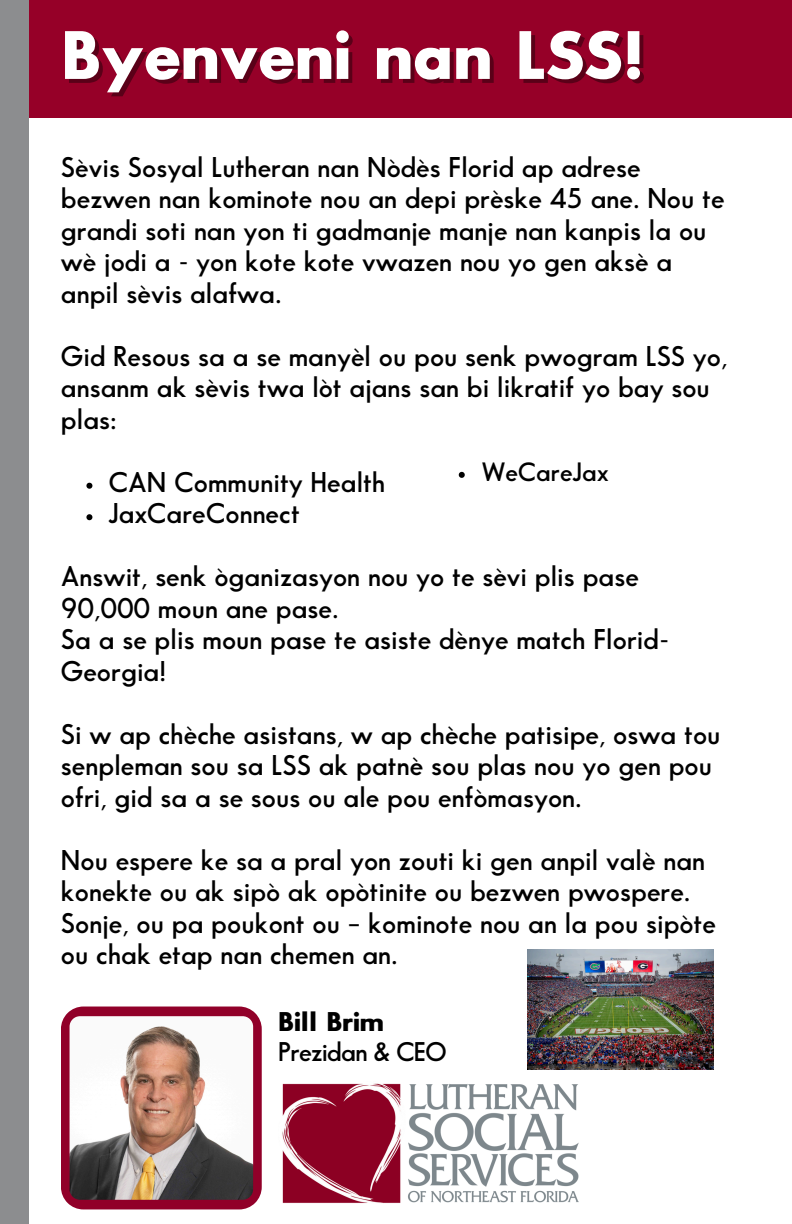
<style>
.page{position:relative;width:792px;height:1224px;background:#fff}
.page>*{position:absolute;margin:0;border:0;box-sizing:border-box;transform-origin:0 0}
.t1{font:67px "Sans Serif Bld FLF";color:#fff}
.t2{font:600 28px/31.6px "Sans Serif FLF";color:#000}
.t3{font:600 26.4px/30px "Sans Serif FLF";letter-spacing:-.03em;color:#000}
.t4{font:600 26px "Sans Serif FLF";color:#000}
.s1{font-family:"Sans Serif Bld FLF";font-weight:400}
</style>
<div class="page">
<div style="left:0;top:0;width:792px;height:118px;background:#960028"></div>
<div style="left:0;top:0;width:29px;height:1224px;background:#8c8d8f"></div>
<img style="left:282px;top:1083px;width:297px;height:120px">
<svg style="left:86px;top:483px;width:6px;height:6px"></svg>
<svg style="left:86px;top:514px;width:6px;height:6px"></svg>
<svg style="left:61px;top:1007px;width:201px;height:202px;background:#981339"></svg>
<img style="left:70px;top:1016px;width:183px;height:184px;border-radius:10px">
<img style="left:527px;top:950px;width:186px;height:120px">
<svg style="left:459px;top:472px;width:6px;height:6px"></svg>
<p class="t1" style="left:61px;top:29px;width:584px">Byenveni nan LSS!</p>
<h2 class="t2" style="left:61px;top:153px;width:665px">Sèvis Sosyal Lutheran nan Nòdès Florid ap adrese bezwen nan kominote nou an depi prèske 45 ane. Nou te grandi soti nan yon ti gadmanje manje nan kanpis la ou wè jodi a - yon kote kote vwazen nou yo gen aksè a anpil sèvis alafwa.</h2>
<h2 class="t2" style="left:61px;top:342px;width:668px">Gid Resous sa a se manyèl ou pou senk pwogram LSS yo, ansanm ak sèvis twa lòt ajans san bi likratif yo bay sou plas:</h2>
<p class="t2" style="left:109px;top:468px;width:278px">CAN Community Health</p>
<p class="t2" style="left:109px;top:499px;width:193px">JaxCareConnect</p>
<p class="t4" style="left:482px;top:461px;width:128px">WeCareJax</p>
<h2 class="t2" style="left:61px;top:562px;width:610px">Answit, senk òganizasyon nou yo te sèvi plis pase<br>90,000 moun ane pase.<br>Sa a se plis moun pase te asiste dènye match Florid-<br>Georgia!</h2>
<h2 class="t2" style="left:61px;top:720px;width:661px">Si w ap chèche asistans, w ap chèche patisipe, oswa tou senpleman sou sa LSS ak patnè sou plas nou yo gen pou ofri, gid sa a se sous ou ale pou enfòmasyon.</h2>
<h2 class="t2" style="left:61px;top:846px;width:657px">Nou espere ke sa a pral yon zouti ki gen anpil valè nan konekte ou ak sipò ak opòtinite ou bezwen pwospere.<br>Sonje, ou pa poukont ou – kominote nou an la pou sipòte ou chak etap nan chemen an.</h2>
<p class="t3" style="left:278px;top:1008px;width:170px"><span class="s1">Bill Brim<br></span>Prezidan &amp; CEO</p>
</div>
